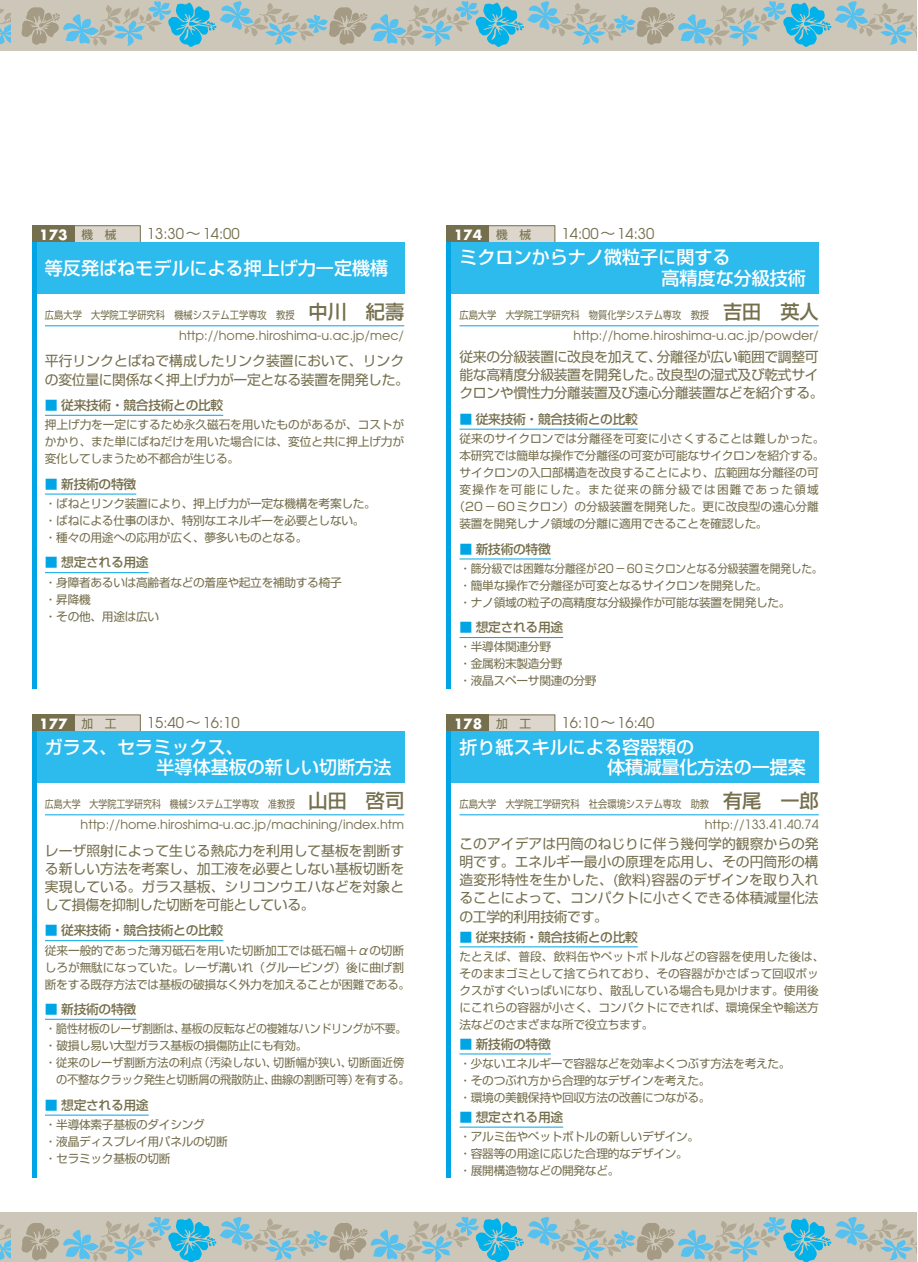
<style>
.page{position:relative;width:918px;height:1262px;background:#fff}
.page>*{position:absolute;margin:0;border:0;box-sizing:border-box;transform-origin:0 0}
.t1{font:500 18.15px/20.2px "Shin Go";color:#fff}
.t2{font:14.85px "Avant Garde";color:#756f4d}
.t3{font:13.8px/18px "Shin Go";letter-spacing:-.025em;color:#756f4d;text-align:justify}
.t4{font:700 13.8px "Futura";color:#fff}
.t5{font:12.75px "Avant Garde";color:#756f4d}
.t6{font:500 12.75px "Shin Go";letter-spacing:-.025em;color:#756f4d}
.t7{font:11.7px/17px "Shin Go";letter-spacing:-.025em;color:#756f4d}
.t8{font:11.7px "Shin Go";letter-spacing:.005em;color:#756f4d}
.t9{font:11.7px "Shin Go";letter-spacing:-.025em;color:#756f4d;scale:.96 1}
.t10{font:11.7px "Shin Go";letter-spacing:-.005em;color:#756f4d}
.t11{font:11.7px "Shin Go";letter-spacing:.1em;color:#756f4d}
.t12{font:10.65px "Shin Go";color:#756f4d;scale:.87 1}
.t13{font:10.65px "Shin Go";color:#756f4d;scale:.84 1}
.s1{font-family:"Shin Go"}
.s2{font-family:"Shin Go";font-weight:400;font-size:11.7px;color:#756f4d}
.s3{font-weight:500;font-size:19.2px}
.s4{color:#00a5e5}
</style>
<div class="page">
<div style="left:11px;top:0;width:906px;height:51px;background:#cdc7b9"></div>
<svg style="left:21px;top:1px;width:896px;height:46px"></svg>
<div style="left:0;top:0;width:11px;height:51px;background:#cdc7b9"></div>
<svg style="left:0;top:9px;width:11px;height:36px"></svg>
<div style="left:11px;top:1212px;width:906px;height:49px;background:#cdc7b9"></div>
<svg style="left:21px;top:1216px;width:896px;height:45px"></svg>
<div style="left:0;top:1212px;width:11px;height:49px;background:#cdc7b9"></div>
<svg style="left:0;top:1224px;width:11px;height:36px"></svg>
<div style="left:73px;top:715px;width:67px;height:20px;background:#dcd6cc"></div>
<div style="left:32px;top:714px;width:43px;height:22px;background:#756f4d"></div>
<div style="left:32px;top:731px;width:372px;height:51px;background:#2dbaec"></div>
<hr style="left:45px;top:814px;width:359px;height:1px;background:#00a5e5">
<hr style="left:45px;top:940px;width:178px;height:1px;background:#00a5e5">
<hr style="left:45px;top:1019px;width:91px;height:1px;background:#00a5e5">
<hr style="left:45px;top:1114px;width:104px;height:1px;background:#00a5e5">
<hr style="left:32px;top:731px;width:4px;height:447px;background:#00a5e5">
<div style="left:73px;top:226px;width:67px;height:20px;background:#dcd6cc"></div>
<div style="left:73px;top:225px;width:68px;height:22px;border:1px solid #756f4d"></div>
<div style="left:32px;top:225px;width:43px;height:22px;background:#756f4d"></div>
<div style="left:32px;top:242px;width:372px;height:51px;background:#2dbaec"></div>
<hr style="left:45px;top:325px;width:359px;height:1px;background:#00a5e5">
<hr style="left:45px;top:415px;width:178px;height:1px;background:#00a5e5">
<hr style="left:45px;top:494px;width:91px;height:1px;background:#00a5e5">
<hr style="left:45px;top:572px;width:104px;height:1px;background:#00a5e5">
<hr style="left:32px;top:242px;width:4px;height:447px;background:#00a5e5">
<div style="left:488px;top:715px;width:67px;height:20px;background:#dcd6cc"></div>
<div style="left:447px;top:714px;width:42px;height:22px;background:#756f4d"></div>
<div style="left:447px;top:731px;width:372px;height:51px;background:#2dbaec"></div>
<hr style="left:460px;top:814px;width:359px;height:1px;background:#00a5e5">
<hr style="left:460px;top:946px;width:178px;height:1px;background:#00a5e5">
<hr style="left:460px;top:1053px;width:91px;height:1px;background:#00a5e5">
<hr style="left:460px;top:1126px;width:103px;height:1px;background:#00a5e5">
<hr style="left:447px;top:731px;width:4px;height:447px;background:#00a5e5">
<div style="left:488px;top:226px;width:67px;height:20px;background:#dcd6cc"></div>
<div style="left:487px;top:225px;width:68px;height:22px;border:1px solid #756f4d"></div>
<div style="left:447px;top:225px;width:42px;height:22px;background:#756f4d"></div>
<div style="left:447px;top:242px;width:372px;height:51px;background:#2dbaec"></div>
<hr style="left:460px;top:325px;width:359px;height:1px;background:#00a5e5">
<hr style="left:460px;top:429px;width:178px;height:1px;background:#00a5e5">
<hr style="left:460px;top:558px;width:91px;height:1px;background:#00a5e5">
<hr style="left:460px;top:637px;width:103px;height:1px;background:#00a5e5">
<hr style="left:447px;top:242px;width:4px;height:447px;background:#00a5e5">
<p class="t2" style="left:147px;top:228px;width:94px">13:30<span class="s1">～</span>14:00</p>
<p class="t2" style="left:562px;top:228px;width:94px">14:00<span class="s1">～</span>14:30</p>
<p class="t4" style="left:39px;top:228px;width:79px">173 <span class="s2">機　械</span></p>
<h1 class="t1" style="left:45px;top:260px;width:345px">等反発ばねモデルによる押上げ力一定機構</h1>
<p class="t12" style="left:45px;top:310px;width:414px">広島大学　大学院工学研究科　機械システム工学専攻　教授 <span class="s3">中川　紀壽</span></p>
<p class="t5" style="left:179px;top:330px;width:227px">http://home.hiroshima-u.ac.jp/mec/</p>
<p class="t3" style="left:45px;top:354px;width:366px">平行リンクとばねで構成したリンク装置において、リンクの変位量に関係なく押上げ力が一定となる装置を開発した。</p>
<p class="t6" style="left:45px;top:400px;width:180px"><span class="s4">■</span> 従来技術・競合技術との比較</p>
<p class="t7" style="left:45px;top:417px;width:361px;text-align:justify">押上げ力を一定にするため永久磁石を用いたものがあるが、コストがかかり、また単にばねだけを用いた場合には、変位と共に押上げ力が変化してしまうため不都合が生じる。</p>
<p class="t6" style="left:45px;top:479px;width:93px"><span class="s4">■</span> 新技術の特徴</p>
<p class="t7" style="left:45px;top:496px;width:332px">・ばねとリンク装置により、押上げ力が一定な機構を考案した。・ばねによる仕事のほか、特別なエネルギーを必要としない。・種々の用途への応用が広く、夢多いものとなる。</p>
<p class="t6" style="left:45px;top:558px;width:105px"><span class="s4">■</span> 想定される用途</p>
<p class="t7" style="left:45px;top:575px;width:298px">・身障者あるいは高齢者などの着座や起立を補助する椅子・昇降機<br>・その他、用途は広い</p>
<p class="t4" style="left:454px;top:228px;width:79px">174 <span class="s2">機　械</span></p>
<h1 class="t1" style="left:661px;top:249px;width:146px;text-indent:-202px">ミクロンからナノ微粒子に関する<br>高精度な分級技術</h1>
<p class="t12" style="left:459px;top:310px;width:414px">広島大学　大学院工学研究科　物質化学システム専攻　教授 <span class="s3">吉田　英人</span></p>
<p class="t5" style="left:574px;top:330px;width:247px">http://home.hiroshima-u.ac.jp/powder/</p>
<p class="t3" style="left:459px;top:349px;width:366px;text-align:left">従来の分級装置に改良を加えて、分離径が広い範囲で調整可能な高精度分級装置を開発した。改良型の湿式及び乾式サイクロンや慣性力分離装置及び遠心分離装置などを紹介する。</p>
<p class="t6" style="left:459px;top:414px;width:180px"><span class="s4">■</span> 従来技術・競合技術との比較</p>
<p class="t8" style="left:459px;top:434px;width:367px">従来のサイクロンでは分離径を可変に小さくすることは難しかった。</p>
<p class="t7" style="left:459px;top:448px;width:367px">本研究では簡単な操作で分離径の可変が可能なサイクロンを紹介する。</p>
<p class="t7" style="left:459px;top:465px;width:361px">サイクロンの入口部構造を改良することにより、広範囲な分離径の可</p>
<p class="t11" style="left:459px;top:485px;width:361px">変操作を可能にした。また従来の篩分級では困難であった領域</p>
<p class="t10" style="left:454px;top:502px;width:367px">（20－60ミクロン）の分級装置を開発した。更に改良型の遠心分離</p>
<p class="t7" style="left:459px;top:516px;width:310px">装置を開発しナノ領域の分離に適用できることを確認した。</p>
<p class="t6" style="left:459px;top:544px;width:93px"><span class="s4">■</span> 新技術の特徴</p>
<p class="t7" style="left:459px;top:561px;width:365px">・篩分級では困難な分離径が20－60ミクロンとなる分級装置を開発した。・簡単な操作で分離径が可変となるサイクロンを開発した。<br>・ナノ領域の粒子の高精度な分級操作が可能な装置を開発した。</p>
<p class="t6" style="left:459px;top:622px;width:105px"><span class="s4">■</span> 想定される用途</p>
<p class="t7" style="left:459px;top:640px;width:139px">・半導体関連分野<br>・金属粉末製造分野<br>・液晶スペーサ関連の分野</p>
<p class="t2" style="left:147px;top:717px;width:94px">15:40<span class="s1">～</span>16:10</p>
<p class="t2" style="left:562px;top:717px;width:94px">16:10<span class="s1">～</span>16:40</p>
<p class="t4" style="left:39px;top:717px;width:79px">177 <span class="s2">加　工</span></p>
<h1 class="t1" style="left:157px;top:738px;width:236px;text-indent:-112px">ガラス、セラミックス、<br>半導体基板の新しい切断方法</h1>
<p class="t13" style="left:45px;top:799px;width:429px">広島大学　大学院工学研究科　機械システム工学専攻　准教授 <span class="s3">山田　啓司</span></p>
<p class="t5" style="left:81px;top:819px;width:325px">http://home.hiroshima-u.ac.jp/machining/index.htm</p>
<p class="t3" style="left:45px;top:843px;width:361px">レーザ照射によって生じる熱応力を利用して基板を割断する新しい方法を考案し、加工液を必要としない基板切断を実現している。ガラス基板、シリコンウエハなどを対象として損傷を抑制した切断を可能としている。</p>
<p class="t6" style="left:45px;top:925px;width:180px"><span class="s4">■</span> 従来技術・競合技術との比較</p>
<p class="t7" style="left:45px;top:943px;width:367px">従来一般的であった薄刃砥石を用いた切断加工では砥石幅＋αの切断しろが無駄になっていた。レーザ溝いれ（グルービング）後に曲げ割断をする既存方法では基板の破損なく外力を加えることが困難である。</p>
<p class="t6" style="left:45px;top:1004px;width:93px"><span class="s4">■</span> 新技術の特徴</p>
<p class="t7" style="left:45px;top:1021px;width:363px">・脆性材板のレーザ割断は、基板の反転などの複雑なハンドリングが不要。</p>
<p class="t7" style="left:45px;top:1038px;width:264px">・破損し易い大型ガラス基板の損傷防止にも有効。</p>
<p class="t8" style="left:45px;top:1058px;width:361px">・従来のレーザ割断方法の利点（汚染しない、切断幅が狭い、切断面近傍</p>
<p class="t9" style="left:56px;top:1075px;width:370px">の不整なクラック発生と切断屑の飛散防止、曲線の割断可等）を有する。</p>
<p class="t6" style="left:45px;top:1100px;width:105px"><span class="s4">■</span> 想定される用途</p>
<p class="t7" style="left:45px;top:1117px;width:184px">・半導体素子基板のダイシング<br>・液晶ディスプレイ用パネルの切断・セラミック基板の切断</p>
<p class="t4" style="left:454px;top:717px;width:79px">178 <span class="s2">加　工</span></p>
<h1 class="t1" style="left:607px;top:738px;width:200px;text-indent:-148px">折り紙スキルによる容器類の<br>体積減量化方法の一提案</h1>
<p class="t12" style="left:459px;top:799px;width:414px">広島大学　大学院工学研究科　社会環境システム専攻　助教 <span class="s3">有尾　一郎</span></p>
<p class="t5" style="left:705px;top:819px;width:115px">http://133.41.40.74</p>
<p class="t3" style="left:459px;top:836px;width:361px">このアイデアは円筒のねじりに伴う幾何学的観察からの発明です。エネルギー最小の原理を応用し、その円筒形の構造変形特性を生かした、(飲料)容器のデザインを取り入れることによって、コンパクトに小さくできる体積減量化法の工学的利用技術です。</p>
<p class="t6" style="left:459px;top:932px;width:180px"><span class="s4">■</span> 従来技術・競合技術との比較</p>
<p class="t7" style="left:459px;top:949px;width:367px">たとえば、普段、飲料缶やペットボトルなどの容器を使用した後は、そのままゴミとして捨てられており、その容器がかさばって回収ボックスがすぐいっぱいになり、散乱している場合も見かけます。使用後にこれらの容器が小さく、コンパクトにできれば、環境保全や輸送方法などのさまざまな所で役立ちます。</p>
<p class="t6" style="left:459px;top:1039px;width:93px"><span class="s4">■</span> 新技術の特徴</p>
<p class="t7" style="left:459px;top:1056px;width:332px">・少ないエネルギーで容器などを効率よくつぶす方法を考えた。・そのつぶれ方から合理的なデザインを考えた。<br>・環境の美観保持や回収方法の改善につながる。</p>
<p class="t6" style="left:459px;top:1112px;width:105px"><span class="s4">■</span> 想定される用途</p>
<p class="t7" style="left:459px;top:1129px;width:241px">・アルミ缶やペットボトルの新しいデザイン。・容器等の用途に応じた合理的なデザイン。・展開構造物などの開発など。</p>
</div>
